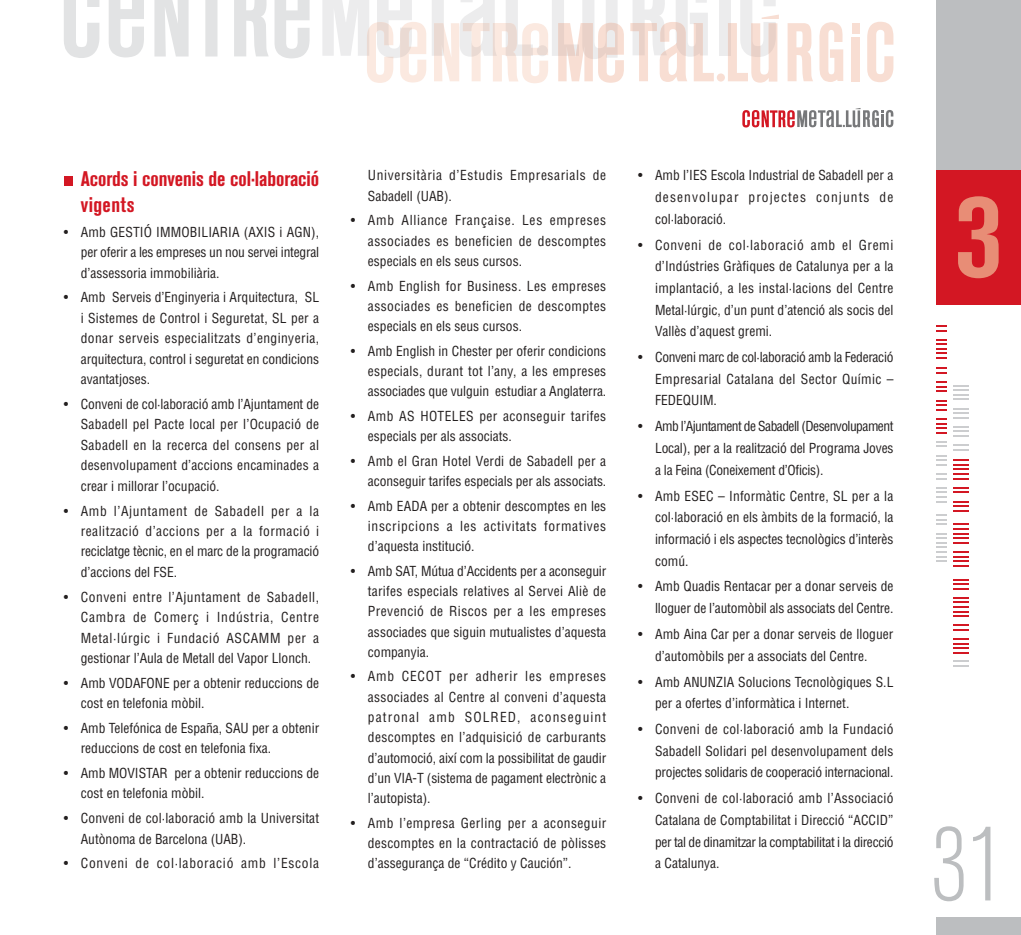
<style>
.page{position:relative;width:1021px;height:935px;background:#fff}
.page>*{position:absolute;margin:0;border:0;box-sizing:border-box;transform-origin:0 0}
.t1{font:700 condensed 120px "Akzidenz Grotesk BE";color:#e88d76}
.t2{font:300 condensed 105px "Akzidenz Grotesk BE";color:#bcbec0}
.t3{font:700 condensed 21px/25.7px "Akzidenz Grotesk BE";letter-spacing:-.005em;color:#d31723}
.t4{font:condensed 13.5px/20.4px "Helvetica";color:#231f1f;text-align:justify}
.t5{font:condensed 13.5px/20.2px "Helvetica";letter-spacing:.03em;color:#231f1f}
.t6{font:condensed 13.5px/20.4px "Helvetica";letter-spacing:.045em;color:#231f1f}
.t7{font:condensed 13.5px "Helvetica";letter-spacing:.055em;color:#231f1f}
</style>
<div class="page">
<div style="left:935px;top:917px;width:85px;height:18px;background:#bcbec0"></div>
<div style="left:935px;top:0;width:85px;height:305px;background:#bcbec0"></div>
<div style="left:935px;top:170px;width:85px;height:135px;background:#d31723"></div>
<svg style="left:742px;top:108px;width:151px;height:20px"></svg>
<svg style="left:953px;top:660px;width:15px;height:7px"></svg>
<svg style="left:953px;top:638px;width:15px;height:16px"></svg>
<svg style="left:953px;top:624px;width:15px;height:7px"></svg>
<svg style="left:953px;top:597px;width:15px;height:20px"></svg>
<svg style="left:953px;top:579px;width:15px;height:11px"></svg>
<svg style="left:953px;top:551px;width:15px;height:16px"></svg>
<svg style="left:953px;top:523px;width:15px;height:21px"></svg>
<svg style="left:953px;top:501px;width:15px;height:11px"></svg>
<svg style="left:953px;top:487px;width:15px;height:6px"></svg>
<svg style="left:953px;top:459px;width:15px;height:21px"></svg>
<svg style="left:953px;top:444px;width:15px;height:7px"></svg>
<svg style="left:953px;top:426px;width:15px;height:11px"></svg>
<svg style="left:953px;top:408px;width:15px;height:11px"></svg>
<svg style="left:953px;top:385px;width:15px;height:15px"></svg>
<svg style="left:936px;top:325px;width:10px;height:7px"></svg>
<svg style="left:936px;top:339px;width:10px;height:20px"></svg>
<svg style="left:936px;top:367px;width:10px;height:7px"></svg>
<svg style="left:936px;top:381px;width:10px;height:11px"></svg>
<svg style="left:936px;top:400px;width:10px;height:11px"></svg>
<svg style="left:936px;top:418px;width:10px;height:16px"></svg>
<svg style="left:936px;top:441px;width:10px;height:6px"></svg>
<svg style="left:936px;top:455px;width:10px;height:11px"></svg>
<svg style="left:936px;top:473px;width:10px;height:7px"></svg>
<svg style="left:936px;top:487px;width:10px;height:16px"></svg>
<svg style="left:936px;top:514px;width:10px;height:11px"></svg>
<svg style="left:936px;top:533px;width:10px;height:29px"></svg>
<div style="left:64px;top:176px;width:9px;height:10px;background:#d31723"></div>
<svg style="left:109px;top:0;width:35px;height:57px"></svg>
<svg style="left:64px;top:0;width:35px;height:58px"></svg>
<svg style="left:154px;top:0;width:156px;height:58px"></svg>
<div style="left:719px;top:0;width:11px;height:56px;background:#ececed"></div>
<svg style="left:787px;top:23px;width:26px;height:58px"></svg>
<div style="left:716px;top:73px;width:9px;height:9px;background:#f8ded3;border-radius:50%"></div>
<svg style="left:322px;top:0;width:302px;height:83px"></svg>
<svg style="left:630px;top:0;width:83px;height:82px"></svg>
<svg style="left:728px;top:0;width:50px;height:83px"></svg>
<div style="left:852px;top:23px;width:8px;height:10px;background:#f8ded3"></div>
<div style="left:851px;top:37px;width:9px;height:44px;background:#f8ded3"></div>
<svg style="left:819px;top:22px;width:24px;height:60px"></svg>
<svg style="left:867px;top:22px;width:26px;height:60px"></svg>
<h3 class="t3" style="left:81px;top:168px;width:240px">Acords i convenis de col·laboració vigents</h3>
<p class="t4" style="left:81px;top:223px;width:240px;text-indent:-17px">• Amb GESTIÓ IMMOBILIARIA (AXIS i AGN), per oferir a les empreses un nou servei integral d’assessoria immobiliària.</p>
<p class="t4" style="left:81px;top:288px;width:240px;text-indent:-17px">• Amb Serveis d’Enginyeria i Arquitectura, SL i Sistemes de Control i Seguretat, SL per a donar serveis especialitzats d’enginyeria, arquitectura, control i seguretat en condicions avantatjoses.</p>
<p class="t4" style="left:81px;top:395px;width:240px;text-indent:-17px">• Conveni de col·laboració amb l’Ajuntament de Sabadell pel Pacte local per l’Ocupació de Sabadell en la recerca del consens per al desenvolupament d’accions encaminades a crear i millorar l’ocupació.</p>
<p class="t4" style="left:81px;top:502px;width:240px;text-indent:-17px">• Amb l’Ajuntament de Sabadell per a la realització d’accions per a la formació i reciclatge tècnic, en el marc de la programació d’accions del FSE.</p>
<p class="t4" style="left:81px;top:588px;width:240px;text-indent:-17px">• Conveni entre l’Ajuntament de Sabadell, Cambra de Comerç i Indústria, Centre Metal·lúrgic i Fundació ASCAMM per a gestionar l’Aula de Metall del Vapor Llonch.</p>
<p class="t4" style="left:81px;top:674px;width:240px;text-indent:-17px">• Amb VODAFONE per a obtenir reduccions de cost en telefonia mòbil.</p>
<p class="t4" style="left:81px;top:719px;width:240px;text-indent:-17px">• Amb Telefónica de España, SAU per a obtenir reduccions de cost en telefonia fixa.</p>
<p class="t4" style="left:81px;top:764px;width:240px;text-indent:-17px">• Amb MOVISTAR per a obtenir reduccions de cost en telefonia mòbil.</p>
<p class="t4" style="left:81px;top:809px;width:240px;text-indent:-17px">• Conveni de col·laboració amb la Universitat<br>Autònoma de Barcelona (UAB).</p>
<p class="t7" style="left:64px;top:858px;width:257px">• Conveni de col·laboració amb l’Escola</p>
<p class="t6" style="left:368px;top:166px;width:240px">Universitària d’Estudis Empresarials de<br>Sabadell (UAB).</p>
<p class="t4" style="left:368px;top:211px;width:240px;text-indent:-17px">• Amb Alliance Française. Les empreses associades es beneficien de descomptes especials en els seus cursos.</p>
<p class="t4" style="left:368px;top:277px;width:240px;text-indent:-17px">• Amb English for Business. Les empreses associades es beneficien de descomptes especials en els seus cursos.</p>
<p class="t4" style="left:368px;top:342px;width:240px;text-indent:-17px">• Amb English in Chester per oferir condicions especials, durant tot l’any, a les empreses associades que vulguin estudiar a Anglaterra.</p>
<p class="t5" style="left:368px;top:407px;width:240px;text-indent:-17px">• Amb AS HOTELES per aconseguir tarifes especials per als associats.</p>
<p class="t4" style="left:351px;top:452px;width:257px;text-align:right">• Amb el Gran Hotel Verdi de Sabadell per a aconseguir tarifes especials per als associats.</p>
<p class="t4" style="left:368px;top:497px;width:240px;text-indent:-17px">• Amb EADA per a obtenir descomptes en les inscripcions a les activitats formatives d’aquesta institució.</p>
<p class="t4" style="left:368px;top:562px;width:240px;text-indent:-17px">• Amb SAT, Mútua d’Accidents per a aconseguir tarifes especials relatives al Servei Aliè de Prevenció de Riscos per a les empreses associades que siguin mutualistes d’aquesta companyia.</p>
<p class="t4" style="left:368px;top:668px;width:240px;text-indent:-17px">• Amb CECOT per adherir les empreses associades al Centre al conveni d’aquesta patronal amb SOLRED, aconseguint descomptes en l’adquisició de carburants d’automoció, així com la possibilitat de gaudir d’un VIA-T (sistema de pagament electrònic a l’autopista).</p>
<p class="t4" style="left:368px;top:814px;width:240px;text-indent:-17px">• Amb l’empresa Gerling per a aconseguir descomptes en la contractació de pòlisses d’assegurança de “Crédito y Caución”.</p>
<p class="t4" style="left:655px;top:166px;width:240px;line-height:21.6px;text-indent:-17px">• Amb l’IES Escola Industrial de Sabadell per a desenvolupar projectes conjunts de col·laboració.</p>
<p class="t4" style="left:655px;top:235px;width:240px;line-height:21.6px;text-indent:-17px">• Conveni de col·laboració amb el Gremi d’Indústries Gràfiques de Catalunya per a la implantació, a les instal·lacions del Centre Metal·lúrgic, d’un punt d’atenció als socis del Vallès d’aquest gremi.</p>
<p class="t4" style="left:655px;top:348px;width:240px;line-height:21.6px;text-indent:-17px">• Conveni marc de col·laboració amb la Federació Empresarial Catalana del Sector Químic – FEDEQUIM.</p>
<p class="t4" style="left:655px;top:417px;width:240px;line-height:21.6px;text-indent:-17px">• Amb l’Ajuntament de Sabadell (Desenvolupament Local), per a la realització del Programa Joves a la Feina (Coneixement d’Oficis).</p>
<p class="t4" style="left:655px;top:486px;width:240px;line-height:21.6px;text-indent:-17px">• Amb ESEC – Informàtic Centre, SL per a la col·laboració en els àmbits de la formació, la informació i els aspectes tecnològics d’interès comú.</p>
<p class="t4" style="left:638px;top:577px;width:257px;line-height:21.6px;text-align:right">• Amb Quadis Rentacar per a donar serveis de lloguer de l’automòbil als associats del Centre.</p>
<p class="t4" style="left:655px;top:624px;width:240px;line-height:21.6px;text-indent:-17px">• Amb Aina Car per a donar serveis de lloguer d’automòbils per a associats del Centre.</p>
<p class="t4" style="left:655px;top:672px;width:240px;line-height:21.6px;text-indent:-17px">• Amb ANUNZIA Solucions Tecnològiques S.L per a ofertes d’informàtica i Internet.</p>
<p class="t4" style="left:655px;top:720px;width:240px;line-height:21.6px;text-indent:-17px">• Conveni de col·laboració amb la Fundació Sabadell Solidari pel desenvolupament dels projectes solidaris de cooperació internacional.</p>
<p class="t4" style="left:655px;top:789px;width:240px;line-height:21.6px;text-indent:-17px">• Conveni de col·laboració amb l’Associació Catalana de Comptabilitat i Direcció “ACCID” per tal de dinamitzar la comptabilitat i la direcció a Catalunya.</p>
<h1 class="t1" style="left:954px;top:192px;width:49px">3</h1>
<h2 class="t2" style="left:930px;top:826px;width:76px">31</h2>
</div>
